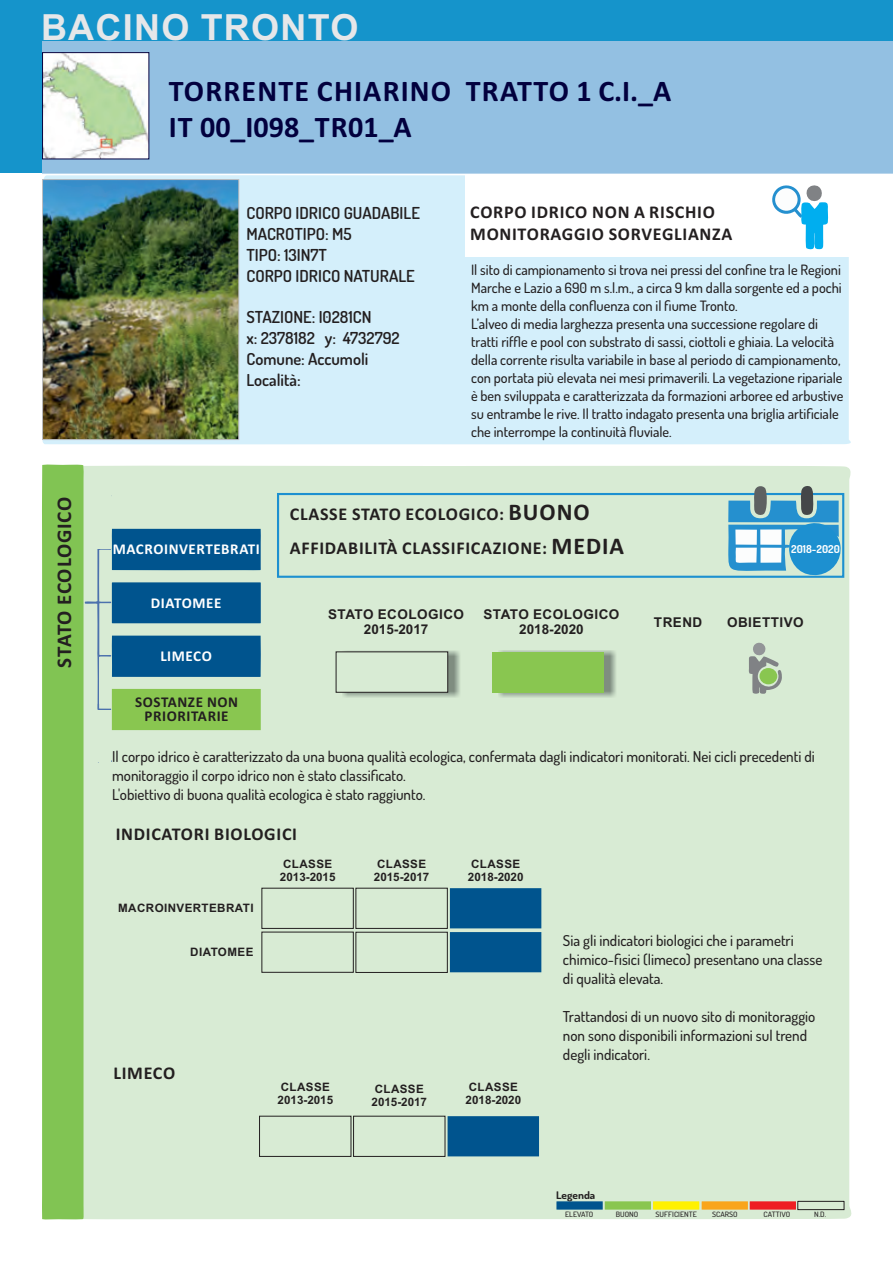
<style>
.page{position:relative;width:893px;height:1262px;background:#fff}
.page>*{position:absolute;margin:0;border:0;box-sizing:border-box;transform-origin:0 0}
.t1{font:700 36px "Arial";letter-spacing:.035em;color:#e6e7e9}
.t2{font:700 30px/36.6px "Calibri";letter-spacing:.04em;color:#02003e}
.t3{font:700 21px "Calibri";letter-spacing:.03em;color:#231f20}
.t4{font:700 18px/33.8px "Calibri";letter-spacing:.04em;color:#231f20}
.t5{font:600 16.5px/20.9px "Dosis";color:#231f20}
.t6{font:500 15px/18.9px "Dosis";color:#231f20}
.t7{font:700 15px "Calibri";letter-spacing:.04em;color:#fff}
.t8{font:700 15px/13.5px "Calibri";letter-spacing:.04em;color:#231f20;text-align:center}
.t9{font:500 14.25px/18px "Dosis";color:#231f20}
.t10{font:700 13.5px/15.1px "Arial";letter-spacing:.035em;color:#231f20;text-align:center}
.t11{font:700 11.55px/12.9px "Arial";color:#231f20}
.t12{font:700 11.55px "Arial";letter-spacing:.035em;color:#231f20}
.t13{font:700 10.95px "Dosis";color:#fff}
.t14{font:700 10.5px "Dosis";color:#231f20;scale:1.09 1}
.t15{font:500 7.35px "Dosis";color:#231f20;scale:1.09 1}
.s1{font-size:24px}
</style>
<div class="page">
<div style="left:261px;top:466px;width:591px;height:753px;background:#d8ebd4"></div>
<div style="left:0;top:0;width:892px;height:173px;background:#1594cb"></div>
<div style="left:43px;top:41px;width:849px;height:132px;background:#93c0e2"></div>
<div style="left:259px;top:1116px;width:92px;height:40px;background:#d8ebd4"></div>
<div style="left:353px;top:1116px;width:92px;height:40px;background:#d8ebd4"></div>
<div style="left:447px;top:1116px;width:92px;height:40px;background:#00548e"></div>
<svg style="left:748px;top:642px;width:34px;height:52px;background:#b1bdb1"></svg>
<div style="left:759px;top:668px;width:18px;height:16px;background:#89c650;border-radius:50%"></div>
<img style="left:499px;top:650px;width:117px;height:47px">
<div style="left:492px;top:652px;width:112px;height:40px;background:#89c650"></div>
<img style="left:343px;top:650px;width:118px;height:47px">
<div style="left:336px;top:651px;width:112px;height:41px;background:#d8ebd4"></div>
<div style="left:277px;top:493px;width:567px;height:85px;border:2px solid #1d90d0"></div>
<svg style="left:727px;top:484px;width:115px;height:96px;background:#74b4ce"></svg>
<img style="left:44px;top:54px;width:103px;height:103px">
<div style="left:42px;top:52px;width:107px;height:107px;border:1px solid #02003e"></div>
<div style="left:42px;top:175px;width:809px;height:269px;background:#d4effb"></div>
<div style="left:465px;top:174px;width:427px;height:83px;background:#fff"></div>
<img style="left:44px;top:181px;width:193px;height:257px">
<div style="left:42px;top:179px;width:197px;height:261px;border:1px solid #bcbdc0"></div>
<svg style="left:556px;top:1200px;width:288px;height:10px;background:#b6a766"></svg>
<svg style="left:42px;top:464px;width:219px;height:755px;background:#abd0ae"></svg>
<div style="left:262px;top:932px;width:91px;height:40px;background:#d8ebd4"></div>
<div style="left:450px;top:932px;width:91px;height:40px;background:#00548e"></div>
<div style="left:450px;top:888px;width:91px;height:40px;background:#00548e"></div>
<div style="left:262px;top:888px;width:91px;height:40px;background:#d8ebd4"></div>
<div style="left:356px;top:888px;width:91px;height:40px;background:#d8ebd4"></div>
<div style="left:356px;top:932px;width:91px;height:40px;background:#d8ebd4;border:1px solid #231f20"></div>
<div style="left:87px;top:710px;width:24px;height:51px;background:#d8ebd4"></div>
<div style="left:91px;top:488px;width:20px;height:60px;background:#d8ebd4"></div>
<svg style="left:772px;top:185px;width:57px;height:65px"></svg>
<p class="t1" style="left:41px;top:15px;width:319px">BACINO TRONTO</p>
<p class="t2" style="left:169px;top:75px;width:504px">TORRENTE CHIARINO TRATTO 1 C.I._A<br>IT 00_I098_TR01_A</p>
<p class="t3" style="left:58px;top:667px;width:172px;rotate:-90deg">STATO ECOLOGICO</p>
<p class="t5" style="left:246px;top:203px;width:175px">CORPO IDRICO GUADABILE<br>MACROTIPO: M5<br>TIPO: 13IN7T<br>CORPO IDRICO NATURALE</p>
<p class="t5" style="left:246px;top:307px;width:155px">STAZIONE: I0281CN<br>x: 2378182 y: 4732792<br>Comune: Accumoli<br>Località:</p>
<p class="t4" style="left:470px;top:202px;width:263px;line-height:22px">CORPO IDRICO NON A RISCHIO<br>MONITORAGGIO SORVEGLIANZA</p>
<p class="t9" style="left:471px;top:262px;width:374px">Il sito di campionamento si trova nei pressi del confine tra le Regioni Marche e Lazio a 690 m s.l.m., a circa 9 km dalla sorgente ed a pochi km a monte della confluenza con il fiume Tronto.<br>L’alveo di media larghezza presenta una successione regolare di tratti riffle e pool con substrato di sassi, ciottoli e ghiaia. La velocità della corrente risulta variabile in base al periodo di campionamento, con portata più elevata nei mesi primaverili. La vegetazione ripariale è ben sviluppata e caratterizzata da formazioni arboree ed arbustive su entrambe le rive. Il tratto indagato presenta una briglia artificiale che interrompe la continuità fluviale.</p>
<p class="t7" style="left:113px;top:544px;width:149px">MACROINVERTEBRATI</p>
<p class="t7" style="left:151px;top:598px;width:72px">DIATOMEE</p>
<p class="t7" style="left:160px;top:651px;width:53px">LIMECO</p>
<p class="t8" style="left:135px;top:697px;width:105px">SOSTANZE NON<br>PRIORITARIE</p>
<p class="t4" style="left:290px;top:499px;width:336px">CLASSE STATO ECOLOGICO: <span class="s1">BUONO<br></span>AFFIDABILITÀ CLASSIFICAZIONE: <span class="s1">MEDIA</span></p>
<p class="t13" style="left:791px;top:543px;width:50px">2018-2020</p>
<p class="t10" style="left:328px;top:608px;width:137px">STATO ECOLOGICO<br>2015-2017</p>
<p class="t10" style="left:483px;top:608px;width:137px">STATO ECOLOGICO<br>2018-2020</p>
<p class="t10" style="left:654px;top:615px;width:50px">TREND</p>
<p class="t10" style="left:727px;top:615px;width:78px">OBIETTIVO</p>
<p class="t6" style="left:112px;top:749px;width:704px">Il corpo idrico è caratterizzato da una buona qualità ecologica, confermata dagli indicatori monitorati. Nei cicli precedenti di monitoraggio il corpo idrico non è stato classificato.<br>L'obiettivo di buona qualità ecologica è stato raggiunto.</p>
<p class="t4" style="left:116px;top:818px;width:183px">INDICATORI BIOLOGICI</p>
<p class="t12" style="left:118px;top:904px;width:137px">MACROINVERTEBRATI</p>
<p class="t12" style="left:190px;top:948px;width:65px">DIATOMEE</p>
<p class="t11" style="left:280px;top:859px;width:57px">CLASSE<br>2013-2015</p>
<p class="t11" style="left:374px;top:859px;width:57px">CLASSE<br>2015-2017</p>
<p class="t11" style="left:468px;top:859px;width:57px">CLASSE<br>2018-2020</p>
<p class="t4" style="left:113px;top:1057px;width:63px">LIMECO</p>
<p class="t11" style="left:277px;top:1082px;width:57px">CLASSE<br>2013-2015</p>
<p class="t11" style="left:371px;top:1083px;width:57px">CLASSE<br>2015-2017</p>
<p class="t11" style="left:465px;top:1082px;width:57px">CLASSE<br>2018-2020</p>
<p class="t6" style="left:563px;top:933px;width:261px">Sia gli indicatori biologici che i parametri chimico-fisici (limeco) presentano una classe di qualità elevata.</p>
<p class="t6" style="left:563px;top:1008px;width:254px">Trattandosi di un nuovo sito di monitoraggio non sono disponibili informazioni sul trend degli indicatori.</p>
<p class="t14" style="left:556px;top:1189px;width:37px">Legenda</p>
<p class="t15" style="left:565px;top:1211px;width:27px">ELEVATO</p>
<p class="t15" style="left:615px;top:1211px;width:22px">BUONO</p>
<p class="t15" style="left:655px;top:1211px;width:39px">SUFFICIENTE</p>
<p class="t15" style="left:712px;top:1211px;width:25px">SCARSO</p>
<p class="t15" style="left:763px;top:1211px;width:26px">CATTIVO</p>
<p class="t15" style="left:814px;top:1211px;width:12px">N.D.</p>
</div>
